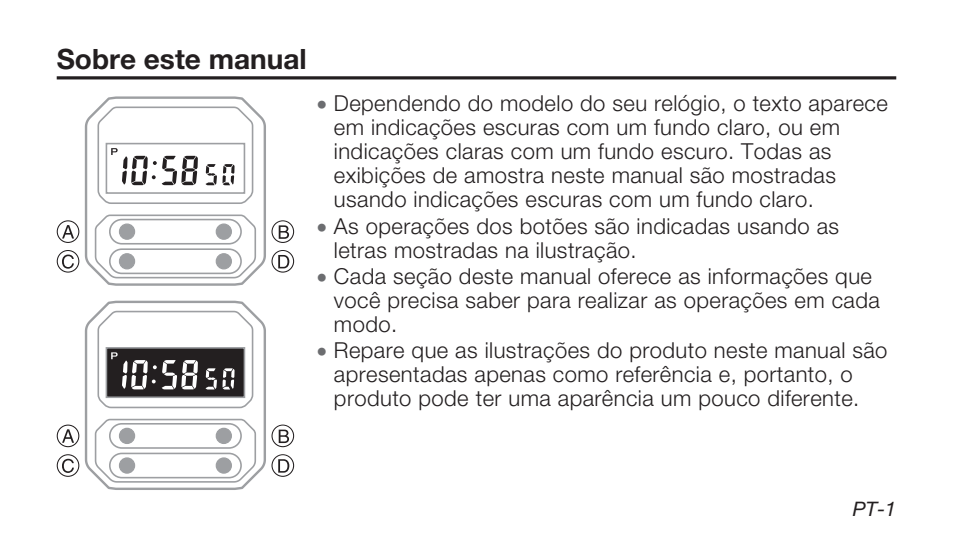
<style>
.page{position:relative;width:953px;height:556px;background:#fff}
.page>*{position:absolute;margin:0;border:0;box-sizing:border-box;transform-origin:0 0}
.t1{font:700 28px "Helvetica Neue LT Pro";color:#231f20}
.t2{font:300 22px/24px "Helvetica Neue LT Pro";letter-spacing:.02em;color:#231f20}
.t3{font:italic 20px "Helvetica Neue LT Pro";color:#231f20}
.s1{color:#6c6d70}
</style>
<div class="page">
<hr style="left:57px;top:76px;width:839px;height:3px;background:#231f20">
<svg style="left:84px;top:300px;width:182px;height:190px"></svg>
<svg style="left:57px;top:424px;width:22px;height:23px"></svg>
<svg style="left:271px;top:424px;width:23px;height:23px"></svg>
<svg style="left:57px;top:454px;width:22px;height:23px"></svg>
<svg style="left:271px;top:454px;width:23px;height:23px"></svg>
<svg style="left:94px;top:418px;width:163px;height:65px"></svg>
<div style="left:109px;top:423px;width:133px;height:25px;border:2px solid #9d9fa2;border-radius:12px"></div>
<div style="left:109px;top:452px;width:133px;height:26px;border:2px solid #9d9fa2;border-radius:12px"></div>
<svg style="left:97px;top:310px;width:157px;height:99px"></svg>
<svg style="left:84px;top:96px;width:182px;height:190px"></svg>
<svg style="left:57px;top:220px;width:22px;height:23px"></svg>
<svg style="left:271px;top:220px;width:23px;height:23px"></svg>
<svg style="left:57px;top:250px;width:22px;height:22px"></svg>
<svg style="left:271px;top:250px;width:23px;height:22px"></svg>
<svg style="left:94px;top:214px;width:163px;height:65px"></svg>
<div style="left:109px;top:219px;width:133px;height:25px;border:2px solid #9d9fa2;border-radius:12px"></div>
<div style="left:109px;top:248px;width:133px;height:26px;border:2px solid #9d9fa2;border-radius:12px"></div>
<svg style="left:97px;top:105px;width:157px;height:100px"></svg>
<p class="t1" style="left:57px;top:41px;width:251px">Sobre este manual</p>
<p class="t2" style="left:334px;top:91px;width:555px;text-indent:-17px"><span class="s1">•</span> Dependendo do modelo do seu relógio, o texto aparece em indicações escuras com um fundo claro, ou em indicações claras com um fundo escuro. Todas as exibições de amostra neste manual são mostradas usando indicações escuras com um fundo claro.</p>
<p class="t2" style="left:334px;top:213px;width:507px;text-indent:-17px"><span class="s1">•</span> As operações dos botões são indicadas usando as letras mostradas na ilustração.</p>
<p class="t2" style="left:334px;top:264px;width:547px;text-indent:-17px"><span class="s1">•</span> Cada seção deste manual oferece as informações que você precisa saber para realizar as operações em cada modo.</p>
<p class="t2" style="left:334px;top:338px;width:555px;text-indent:-17px"><span class="s1">•</span> Repare que as ilustrações do produto neste manual são apresentadas apenas como referência e, portanto, o produto pode ter uma aparência um pouco diferente.</p>
<p class="t3" style="left:852px;top:497px;width:45px">PT-1</p>
</div>
